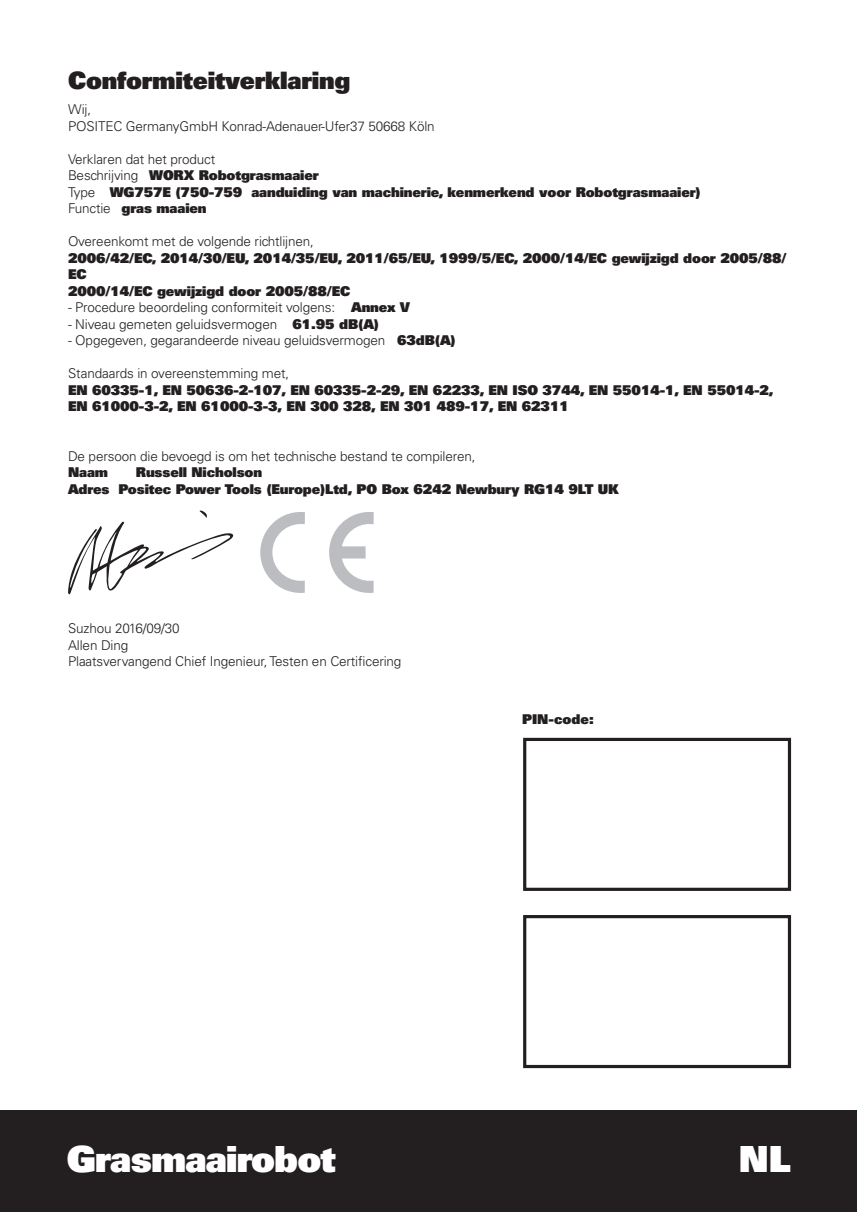
<style>
.page{position:relative;width:857px;height:1212px;background:#fff}
.page>*{position:absolute;margin:0;border:0;box-sizing:border-box;transform-origin:0 0}
.t1{font:900 36px "Univers";letter-spacing:-.025em;color:#fff}
.t2{font:900 24px "Univers";letter-spacing:-.01em;color:#231f20}
.t3{font:900 13.5px/16.5px "Univers";letter-spacing:-.01em;color:#231f20}
.t4{font:300 13.5px/16.5px "Univers";letter-spacing:-.01em;color:#231f20}
.s1{font-weight:300}
.s2{font-weight:900}
</style>
<div class="page">
<div style="left:0;top:1110px;width:857px;height:102px;background:#231f20"></div>
<svg style="left:68px;top:510px;width:166px;height:85px"></svg>
<svg style="left:260px;top:512px;width:45px;height:81px"></svg>
<svg style="left:329px;top:512px;width:45px;height:81px"></svg>
<div style="left:523px;top:738px;width:268px;height:153px;border:3px solid #231f20"></div>
<div style="left:523px;top:915px;width:268px;height:153px;border:3px solid #231f20"></div>
<h2 class="t2" style="left:68px;top:64px;width:284px">Conformiteitverklaring</h2>
<p class="t4" style="left:68px;top:101px;width:368px">Wij,<br>POSITEC GermanyGmbH Konrad-Adenauer-Ufer37 50668 Köln</p>
<p class="t3" style="left:68px;top:150px;width:634px"><span class="s1">Verklaren dat het product<br>Beschrijving</span> WORX Robotgrasmaaier<br><span class="s1">Type</span> WG757E (750-759 aanduiding van machinerie, kenmerkend voor Robotgrasmaaier)<br><span class="s1">Functie</span> gras maaien</p>
<p class="t4" style="left:68px;top:233px;width:247px">Overeenkomt met de volgende richtlijnen,</p>
<p class="t3" style="left:68px;top:249px;width:720px">2006/42/EC, 2014/30/EU, 2014/35/EU, 2011/65/EU, 1999/5/EC, 2000/14/EC gewijzigd door 2005/88/<br>EC<br>2000/14/EC gewijzigd door 2005/88/EC</p>
<p class="t4" style="left:68px;top:299px;width:343px">- Procedure beoordeling conformiteit volgens: <span class="s2">Annex V</span></p>
<p class="t4" style="left:68px;top:316px;width:313px">- Niveau gemeten geluidsvermogen <span class="s2">61.95 dB(A)</span></p>
<p class="t4" style="left:68px;top:332px;width:389px">- Opgegeven, gegarandeerde niveau geluidsvermogen <span class="s2">63dB(A)</span></p>
<p class="t4" style="left:68px;top:365px;width:223px">Standaards in overeenstemming met,</p>
<p class="t3" style="left:68px;top:381px;width:707px">EN 60335-1, EN 50636-2-107, EN 60335-2-29, EN 62233, EN ISO 3744, EN 55014-1, EN 55014-2,<br>EN 61000-3-2, EN 61000-3-3, EN 300 328, EN 301 489-17, EN 62311</p>
<p class="t4" style="left:68px;top:448px;width:409px">De persoon die bevoegd is om het technische bestand te compileren,</p>
<p class="t3" style="left:68px;top:464px;width:42px">Naam</p>
<p class="t3" style="left:68px;top:464px;width:552px;text-indent:68px">Russell Nicholson<br>Adres Positec Power Tools (Europe)Ltd, PO Box 6242 Newbury RG14 9LT UK</p>
<p class="t4" style="left:68px;top:620px;width:335px">Suzhou 2016/09/30<br>Allen Ding<br>Plaatsvervangend Chief Ingenieur, Testen en Certificering</p>
<p class="t3" style="left:522px;top:710px;width:73px">PIN-code:</p>
<h1 class="t1" style="left:67px;top:1135px;width:270px">Grasmaairobot</h1>
<h1 class="t1" style="left:739px;top:1135px;width:53px">NL</h1>
</div>
